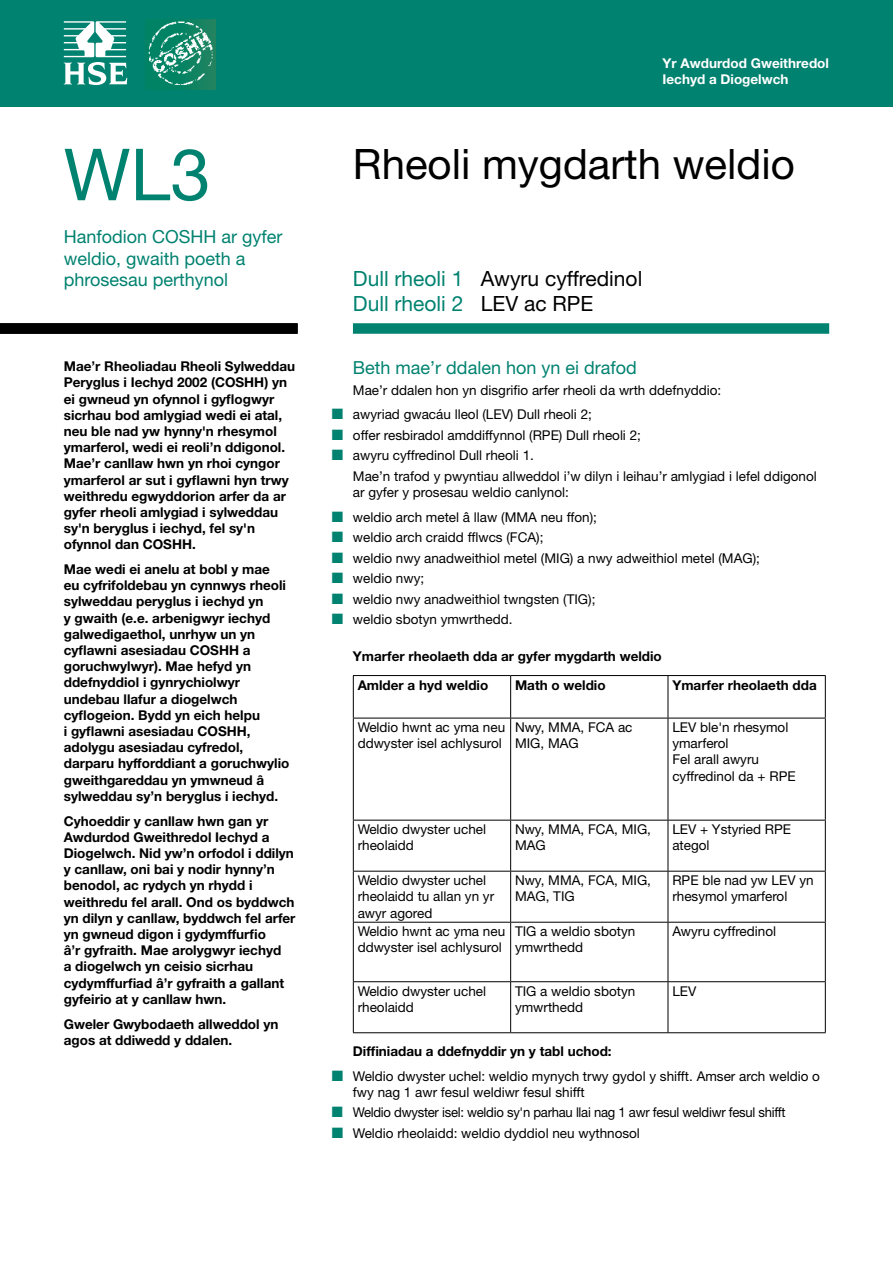
<style>
.page{position:relative;width:893px;height:1263px;background:#fff}
.page>*{position:absolute;margin:0;border:0;box-sizing:border-box;transform-origin:0 0}
.Title_Number{font:72px "Helvetica Neue LT Std";color:#008270}
.t1{font:42px "Helvetica Neue LT Std";color:#000}
.Heading_1{font:21px/25.2px "Helvetica Neue LT Std";color:#000}
.Title_heading{font:18px/21.6px "Helvetica Neue LT Std";color:#008270}
.Heading_2{font:18px "Helvetica Neue LT Std";color:#008270}
.Intro_text{font:700 13.5px/16.2px "Helvetica Neue LT Std";color:#000}
.Body_text{font:13.5px/16.2px "Helvetica Neue LT Std";color:#000}
.Table_text{font:13.5px/16.2px "Helvetica Neue LT Std";color:#000}
.Body_text-2{font:700 13.5px "Helvetica Neue LT Std";color:#000}
.Body_text-3{font:13.5px "Helvetica Neue LT Std";letter-spacing:-.02em;color:#000}
.Table_text-2{font:700 13.5px "Helvetica Neue LT Std";color:#000}
.t2{font:700 13.5px/16.5px "Helvetica Neue LT Std";color:#fff}
.s1{color:#008270}
</style>
<div class="page">
<div style="left:0;top:0;width:893px;height:106px;background:#008270"></div>
<div style="left:0;top:323px;width:298px;height:11px;background:#000"></div>
<div style="left:353px;top:323px;width:476px;height:11px;background:#008270"></div>
<svg style="left:64px;top:21px;width:63px;height:64px"></svg>
<img style="left:145px;top:19px;width:70px;height:70px">
<hr style="left:353px;top:675px;width:158px;height:1px;background:#000">
<hr style="left:511px;top:675px;width:157px;height:1px;background:#000">
<hr style="left:668px;top:675px;width:158px;height:1px;background:#000">
<hr style="left:353px;top:718px;width:158px;height:1px;background:#000">
<hr style="left:511px;top:718px;width:157px;height:1px;background:#000">
<hr style="left:668px;top:718px;width:158px;height:1px;background:#000">
<hr style="left:353px;top:820px;width:158px;height:1px;background:#000">
<hr style="left:353px;top:871px;width:158px;height:1px;background:#000">
<hr style="left:511px;top:871px;width:157px;height:1px;background:#000">
<hr style="left:668px;top:871px;width:158px;height:1px;background:#000">
<hr style="left:353px;top:922px;width:158px;height:1px;background:#000">
<hr style="left:511px;top:922px;width:157px;height:1px;background:#000">
<hr style="left:668px;top:922px;width:158px;height:1px;background:#000">
<hr style="left:353px;top:981px;width:158px;height:1px;background:#000">
<hr style="left:511px;top:981px;width:157px;height:1px;background:#000">
<hr style="left:668px;top:981px;width:158px;height:1px;background:#000">
<hr style="left:353px;top:1032px;width:158px;height:1px;background:#000">
<hr style="left:511px;top:1032px;width:157px;height:1px;background:#000">
<hr style="left:668px;top:1032px;width:158px;height:1px;background:#000">
<hr style="left:353px;top:676px;width:1px;height:42px;background:#000">
<hr style="left:353px;top:718px;width:1px;height:102px;background:#000">
<hr style="left:353px;top:820px;width:1px;height:51px;background:#000">
<hr style="left:353px;top:871px;width:1px;height:51px;background:#000">
<hr style="left:353px;top:922px;width:1px;height:59px;background:#000">
<hr style="left:353px;top:982px;width:1px;height:50px;background:#000">
<hr style="left:510px;top:676px;width:1px;height:42px;background:#000">
<hr style="left:668px;top:676px;width:1px;height:42px;background:#000">
<hr style="left:825px;top:676px;width:1px;height:42px;background:#000">
<hr style="left:510px;top:718px;width:1px;height:102px;background:#000">
<hr style="left:668px;top:718px;width:1px;height:102px;background:#000">
<hr style="left:825px;top:718px;width:1px;height:102px;background:#000">
<hr style="left:510px;top:871px;width:1px;height:51px;background:#000">
<hr style="left:668px;top:871px;width:1px;height:51px;background:#000">
<hr style="left:825px;top:871px;width:1px;height:51px;background:#000">
<hr style="left:510px;top:922px;width:1px;height:59px;background:#000">
<hr style="left:668px;top:922px;width:1px;height:59px;background:#000">
<hr style="left:825px;top:922px;width:1px;height:59px;background:#000">
<hr style="left:510px;top:982px;width:1px;height:50px;background:#000">
<hr style="left:668px;top:982px;width:1px;height:50px;background:#000">
<hr style="left:825px;top:982px;width:1px;height:50px;background:#000">
<hr style="left:511px;top:820px;width:157px;height:1px;background:#000">
<hr style="left:510px;top:820px;width:1px;height:51px;background:#000">
<hr style="left:668px;top:820px;width:158px;height:1px;background:#000">
<hr style="left:668px;top:820px;width:1px;height:51px;background:#000">
<hr style="left:825px;top:820px;width:1px;height:51px;background:#000">
<p class="Title_Number" style="left:64px;top:132px;width:148px">WL3</p>
<p class="Title_heading" style="left:64px;top:226px;width:220px">Hanfodion COSHH ar gyfer weldio, gwaith poeth a phrosesau perthynol</p>
<p class="Intro_text" style="left:64px;top:358px;width:233px">Mae’r Rheoliadau Rheoli Sylweddau<br>Peryglus i Iechyd 2002 (COSHH) yn ei gwneud yn ofynnol i gyflogwyr sicrhau bod amlygiad wedi ei atal, neu ble nad yw hynny'n rhesymol ymarferol, wedi ei reoli’n ddigonol.<br>Mae’r canllaw hwn yn rhoi cyngor ymarferol ar sut i gyflawni hyn trwy weithredu egwyddorion arfer da ar gyfer rheoli amlygiad i sylweddau sy'n beryglus i iechyd, fel sy'n ofynnol dan COSHH.</p>
<p class="Intro_text" style="left:64px;top:561px;width:227px">Mae wedi ei anelu at bobl y mae<br>eu cyfrifoldebau yn cynnwys rheoli sylweddau peryglus i iechyd yn<br>y gwaith (e.e. arbenigwyr iechyd galwedigaethol, unrhyw un yn cyflawni asesiadau COSHH a goruchwylwyr). Mae hefyd yn ddefnyddiol i gynrychiolwyr undebau llafur a diogelwch cyflogeion. Bydd yn eich helpu<br>i gyflawni asesiadau COSHH, adolygu asesiadau cyfredol, darparu hyfforddiant a goruchwylio gweithgareddau yn ymwneud â sylweddau sy’n beryglus i iechyd.</p>
<p class="Intro_text" style="left:64px;top:812px;width:233px">Cyhoeddir y canllaw hwn gan yr<br>Awdurdod Gweithredol Iechyd a<br>Diogelwch. Nid yw’n orfodol i ddilyn y canllaw, oni bai y nodir hynny’n benodol, ac rydych yn rhydd i weithredu fel arall. Ond os byddwch yn dilyn y canllaw, byddwch fel arfer yn gwneud digon i gydymffurfio<br>â’r gyfraith. Mae arolygwyr iechyd<br>a diogelwch yn ceisio sicrhau cydymffurfiad â’r gyfraith a gallant gyfeirio at y canllaw hwn.</p>
<p class="Intro_text" style="left:64px;top:1015px;width:216px">Gweler Gwybodaeth allweddol yn agos at ddiwedd y ddalen.</p>
<p class="t2" style="left:662px;top:54px;width:168px">Yr Awdurdod Gweithredol<br>Iechyd a Diogelwch</p>
<p class="t1" style="left:353px;top:139px;width:443px">Rheoli mygdarth weldio</p>
<p class="Heading_1" style="left:353px;top:266px;width:291px"><span class="s1">Dull rheoli 1</span> Awyru cyffredinol<br><span class="s1">Dull rheoli 2</span> LEV ac RPE</p>
<p class="Heading_2" style="left:353px;top:357px;width:285px">Beth mae’r ddalen hon yn ei drafod</p>
<p class="Body_text" style="left:353px;top:382px;width:370px">Mae’r ddalen hon yn disgrifio arfer rheoli da wrth ddefnyddio:</p>
<p class="Body_text" style="left:332px;top:406px;width:261px"><span class="s1">■</span> awyriad gwacáu lleol (LEV) Dull rheoli 2;</p>
<p class="Body_text" style="left:332px;top:427px;width:311px"><span class="s1">■</span> offer resbiradol amddiffynnol (RPE) Dull rheoli 2;</p>
<p class="Body_text" style="left:332px;top:447px;width:204px"><span class="s1">■</span> awyru cyffredinol Dull rheoli 1.</p>
<p class="Body_text" style="left:353px;top:468px;width:465px">Mae’n trafod y pwyntiau allweddol i’w dilyn i leihau’r amlygiad i lefel ddigonol ar gyfer y prosesau weldio canlynol:</p>
<p class="Body_text" style="left:332px;top:509px;width:267px"><span class="s1">■</span> weldio arch metel â llaw (MMA neu ffon);</p>
<p class="Body_text" style="left:332px;top:529px;width:213px"><span class="s1">■</span> weldio arch craidd fflwcs (FCA);</p>
<p class="Body_text" style="left:332px;top:550px;width:429px"><span class="s1">■</span> weldio nwy anadweithiol metel (MIG) a nwy adweithiol metel (MAG);</p>
<p class="Body_text" style="left:332px;top:570px;width:94px"><span class="s1">■</span> weldio nwy;</p>
<p class="Body_text" style="left:332px;top:590px;width:265px"><span class="s1">■</span> weldio nwy anadweithiol twngsten (TIG);</p>
<p class="Body_text" style="left:332px;top:611px;width:182px"><span class="s1">■</span> weldio sbotyn ymwrthedd.</p>
<p class="Body_text-2" style="left:353px;top:647px;width:310px">Ymarfer rheolaeth dda ar gyfer mygdarth weldio</p>
<p class="Table_text-2" style="left:358px;top:676px;width:132px">Amlder a hyd weldio</p>
<p class="Table_text-2" style="left:515px;top:676px;width:92px">Math o weldio</p>
<p class="Table_text-2" style="left:672px;top:676px;width:146px">Ymarfer rheolaeth dda</p>
<p class="Table_text" style="left:358px;top:719px;width:149px">Weldio hwnt ac yma neu ddwyster isel achlysurol</p>
<p class="Table_text" style="left:515px;top:719px;width:119px">Nwy, MMA, FCA ac<br>MIG, MAG</p>
<p class="Table_text" style="left:672px;top:719px;width:125px">LEV ble'n rhesymol ymarferol<br>Fel arall awyru cyffredinol da + RPE</p>
<p class="Table_text" style="left:358px;top:821px;width:130px">Weldio dwyster uchel rheolaidd</p>
<p class="Table_text" style="left:515px;top:821px;width:138px">Nwy, MMA, FCA, MIG,<br>MAG</p>
<p class="Table_text" style="left:672px;top:821px;width:120px">LEV + Ystyried RPE ategol</p>
<p class="Table_text" style="left:358px;top:872px;width:138px">Weldio dwyster uchel rheolaidd tu allan yn yr awyr agored</p>
<p class="Table_text" style="left:515px;top:872px;width:138px">Nwy, MMA, FCA, MIG,<br>MAG, TIG</p>
<p class="Table_text" style="left:672px;top:872px;width:143px">RPE ble nad yw LEV yn rhesymol ymarferol</p>
<p class="Table_text" style="left:358px;top:923px;width:149px">Weldio hwnt ac yma neu ddwyster isel achlysurol</p>
<p class="Table_text" style="left:515px;top:923px;width:122px">TIG a weldio sbotyn ymwrthedd</p>
<p class="Table_text" style="left:672px;top:923px;width:105px">Awyru cyffredinol</p>
<p class="Table_text" style="left:358px;top:983px;width:130px">Weldio dwyster uchel rheolaidd</p>
<p class="Table_text" style="left:515px;top:983px;width:122px">TIG a weldio sbotyn ymwrthedd</p>
<p class="Table_text" style="left:672px;top:983px;width:26px">LEV</p>
<p class="Body_text-2" style="left:353px;top:1043px;width:260px">Diffiniadau a ddefnyddir yn y tabl uchod:</p>
<p class="Body_text" style="left:353px;top:1068px;width:469px;text-indent:-21px"><span class="s1">■</span> Weldio dwyster uchel: weldio mynych trwy gydol y shifft. Amser arch weldio o fwy nag 1 awr fesul weldiwr fesul shifft</p>
<p class="Body_text-3" style="left:332px;top:1104px;width:455px"><span class="s1">■</span> Weldio dwyster isel: weldio sy'n parhau llai nag 1 awr fesul weldiwr fesul shifft</p>
<p class="Body_text" style="left:332px;top:1125px;width:309px"><span class="s1">■</span> Weldio rheolaidd: weldio dyddiol neu wythnosol</p>
</div>
